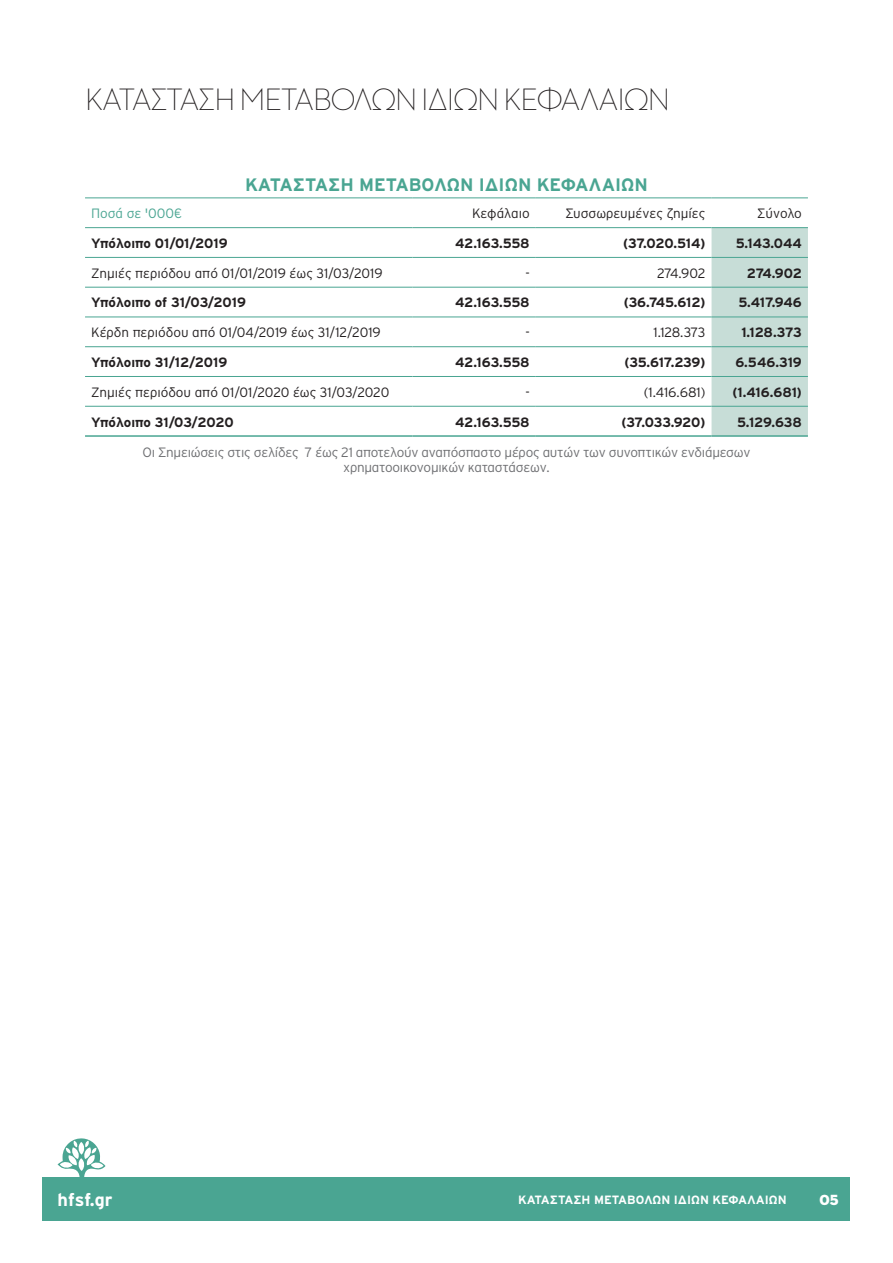
<style>
.page{position:relative;width:893px;height:1263px;background:#fff}
.page>*{position:absolute;margin:0;border:0;box-sizing:border-box;transform-origin:0 0}
.SECOND_TITLE{font:300 31.5px "Neutraface Two Disp Greek";letter-spacing:-.03em;color:#231f20}
.t1{font:700 18px "Interstate GR";color:#4aa592}
.t2{font:700 18px "Interstate GR";color:#fff}
.t3{font:15px "Neutraface Two Disp Greek Titl";color:#fff}
.t4{font:700 13.5px "Interstate GR";letter-spacing:-.01em;color:#231f20}
.SECOND_TITLE-2{font:300 13.5px "Interstate GR";color:#231f20}
.SECOND_TITLE-3{font:300 13.5px/15px "Interstate GR";letter-spacing:-.02em;color:#6c6d70;text-align:center}
.t5{font:300 13.5px "Interstate GR";color:#4aa592}
.t6{font:700 12px "Interstate GR";color:#fff}
</style>
<div class="page">
<div style="left:43px;top:1177px;width:807px;height:43px;background:#4aa592"></div>
<svg style="left:58px;top:1138px;width:47px;height:39px"></svg>
<hr style="left:85px;top:435px;width:327px;height:2px;background:#4aa592">
<hr style="left:412px;top:435px;width:124px;height:2px;background:#4aa592">
<hr style="left:536px;top:435px;width:175px;height:2px;background:#4aa592">
<hr style="left:711px;top:435px;width:97px;height:2px;background:#4aa592">
<svg style="left:711px;top:198px;width:97px;height:238px;background:#cce0db"></svg>
<hr style="left:85px;top:406px;width:327px;height:1px;background:#4aa592">
<hr style="left:412px;top:406px;width:124px;height:1px;background:#4aa592">
<hr style="left:536px;top:406px;width:175px;height:1px;background:#4aa592">
<hr style="left:711px;top:406px;width:97px;height:1px;background:#4aa592">
<hr style="left:85px;top:197px;width:327px;height:1px;background:#4aa592">
<hr style="left:412px;top:197px;width:124px;height:1px;background:#4aa592">
<hr style="left:536px;top:197px;width:175px;height:1px;background:#4aa592">
<hr style="left:711px;top:197px;width:97px;height:1px;background:#4aa592">
<hr style="left:85px;top:317px;width:327px;height:1px;background:#4aa592">
<hr style="left:412px;top:317px;width:124px;height:1px;background:#4aa592">
<hr style="left:536px;top:317px;width:175px;height:1px;background:#4aa592">
<hr style="left:711px;top:317px;width:97px;height:1px;background:#4aa592">
<hr style="left:85px;top:346px;width:327px;height:1px;background:#4aa592">
<hr style="left:412px;top:346px;width:124px;height:1px;background:#4aa592">
<hr style="left:536px;top:346px;width:175px;height:1px;background:#4aa592">
<hr style="left:711px;top:346px;width:97px;height:1px;background:#4aa592">
<hr style="left:85px;top:287px;width:327px;height:1px;background:#4aa592">
<hr style="left:412px;top:287px;width:124px;height:1px;background:#4aa592">
<hr style="left:536px;top:287px;width:175px;height:1px;background:#4aa592">
<hr style="left:711px;top:287px;width:97px;height:1px;background:#4aa592">
<hr style="left:85px;top:227px;width:327px;height:1px;background:#4aa592">
<hr style="left:412px;top:227px;width:124px;height:1px;background:#4aa592">
<hr style="left:536px;top:227px;width:175px;height:1px;background:#4aa592">
<hr style="left:711px;top:227px;width:97px;height:1px;background:#4aa592">
<hr style="left:85px;top:257px;width:327px;height:1px;background:#4aa592">
<hr style="left:412px;top:257px;width:124px;height:1px;background:#4aa592">
<hr style="left:536px;top:257px;width:175px;height:1px;background:#4aa592">
<hr style="left:711px;top:257px;width:97px;height:1px;background:#4aa592">
<hr style="left:85px;top:376px;width:327px;height:1px;background:#4aa592">
<hr style="left:412px;top:376px;width:124px;height:1px;background:#4aa592">
<hr style="left:536px;top:376px;width:175px;height:1px;background:#4aa592">
<hr style="left:711px;top:376px;width:97px;height:1px;background:#4aa592">
<p class="SECOND_TITLE" style="left:85px;top:82px;width:587px">ΚΑΤΆΣΤΑΣΗ ΜΕΤΑΒΟΛΏΝ ΙΔΊ ΩΝ ΚΕΦΑΛΑΊ ΩΝ</p>
<p class="t1" style="left:245px;top:174px;width:404px">ΚΑΤΆΣΤΑΣΗ ΜΕΤΑΒΟΛΏΝ ΙΔΊΩ Ν ΚΕΦΑΛΑΊΩ Ν</p>
<p class="t5" style="left:91px;top:206px;width:93px">Ποσά σε '000€</p>
<p class="SECOND_TITLE-2" style="left:472px;top:206px;width:59px">Κεφάλαιο</p>
<p class="SECOND_TITLE-2" style="left:565px;top:206px;width:142px">Συσσωρευμένες ζημίες</p>
<p class="SECOND_TITLE-2" style="left:757px;top:206px;width:46px">Σύνολο</p>
<p class="t4" style="left:91px;top:236px;width:138px">Υπόλοιπο 01/01/2019</p>
<p class="t4" style="left:455px;top:236px;width:76px">42.163.558</p>
<p class="t4" style="left:623px;top:236px;width:84px">(37.020.514)</p>
<p class="t4" style="left:736px;top:236px;width:68px">5.143.044</p>
<p class="SECOND_TITLE-2" style="left:91px;top:265px;width:293px">Ζημιές περιόδου από 01/01/2019 έως 31/03/2019</p>
<p class="SECOND_TITLE-2" style="left:525px;top:265px;width:6px">-</p>
<p class="SECOND_TITLE-2" style="left:657px;top:265px;width:50px">274.902</p>
<p class="t4" style="left:747px;top:265px;width:57px">274.902</p>
<p class="t4" style="left:91px;top:295px;width:156px">Υπόλοιπο of 31/03/2019</p>
<p class="t4" style="left:455px;top:295px;width:76px">42.163.558</p>
<p class="t4" style="left:624px;top:295px;width:83px">(36.745.612)</p>
<p class="t4" style="left:738px;top:295px;width:65px">5.417.946</p>
<p class="SECOND_TITLE-2" style="left:91px;top:325px;width:291px">Κέρδη περιόδου από 01/04/2019 έως 31/12/2019</p>
<p class="SECOND_TITLE-2" style="left:525px;top:325px;width:6px">-</p>
<p class="SECOND_TITLE-2" style="left:653px;top:325px;width:54px">1.128.373</p>
<p class="t4" style="left:741px;top:325px;width:62px">1.128.373</p>
<p class="t4" style="left:91px;top:355px;width:138px">Υπόλοιπο 31/12/2019</p>
<p class="t4" style="left:455px;top:355px;width:76px">42.163.558</p>
<p class="t4" style="left:624px;top:355px;width:83px">(35.617.239)</p>
<p class="t4" style="left:735px;top:355px;width:68px">6.546.319</p>
<p class="SECOND_TITLE-2" style="left:91px;top:384px;width:300px">Ζημιές περιόδου από 01/01/2020 έως 31/03/2020</p>
<p class="SECOND_TITLE-2" style="left:525px;top:384px;width:6px">-</p>
<p class="SECOND_TITLE-2" style="left:644px;top:384px;width:63px">(1.416.681)</p>
<p class="t4" style="left:733px;top:384px;width:71px">(1.416.681)</p>
<p class="t4" style="left:91px;top:414px;width:144px">Υπόλοιπο 31/03/2020</p>
<p class="t4" style="left:455px;top:414px;width:76px">42.163.558</p>
<p class="t4" style="left:621px;top:414px;width:86px">(37.033.920)</p>
<p class="t4" style="left:737px;top:414px;width:66px">5.129.638</p>
<p class="SECOND_TITLE-3" style="left:143px;top:445px;width:609px">Οι Σημειώσεις στις σελίδες 7 έως 21 αποτελούν αναπόσπαστο μέρος αυτών των συνοπτικών ενδιάμεσων χρηματοοικονομικών καταστάσεων.</p>
<h2 class="t2" style="left:58px;top:1190px;width:57px">hfsf.gr</h2>
<p class="t3" style="left:820px;top:1190px;width:21px">05</p>
<p class="t6" style="left:518px;top:1193px;width:270px">ΚΑΤΆΣΤΑΣΗ ΜΕΤΑΒΟΛΏΝ ΙΔΊΩ Ν ΚΕΦΑΛΑΊΩ Ν</p>
</div>
